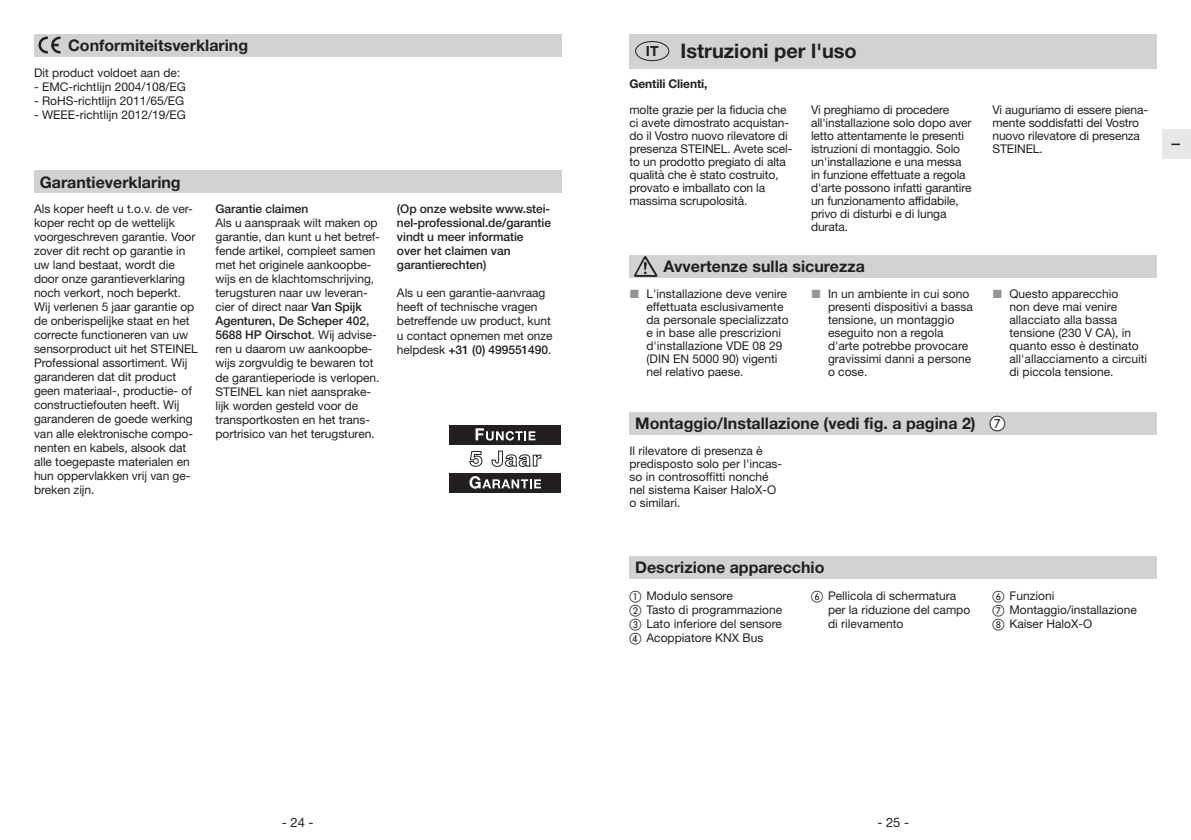
<style>
.page{position:relative;width:1191px;height:840px;background:#fff}
.page>*{position:absolute;margin:0;border:0;box-sizing:border-box;transform-origin:0 0}
.t1{font:700 20px "Helvetica Neue LT Pro";color:#231f20}
.t2{font:700 16px "Helvetica Neue LT Pro";color:#231f20}
.t3{font:16px "European Pi One";color:#231f20}
.t4{font:13px "Helvetica Neue LT Pro";color:#231f20}
.t5{font:12px/14px "Helvetica Neue LT Pro";letter-spacing:-.005em;color:#231f20}
.t6{font:500 12px/14px "Helvetica Neue LT Pro";letter-spacing:-.005em;color:#231f20}
.t7{font:700 12px "Helvetica Neue LT Pro";letter-spacing:-.01em;color:#231f20}
.s1{font-weight:500}
.s2{font-size:14px}
.s3{font-family:"European Pi Three";color:#939598}
.s4{font-family:"European Pi One"}
</style>
<div class="page">
<div style="left:34px;top:170px;width:527px;height:23px;background:#d1d2d4"></div>
<div style="left:34px;top:34px;width:527px;height:23px;background:#d1d2d4"></div>
<svg style="left:38px;top:36px;width:22px;height:17px"></svg>
<div style="left:1162px;top:129px;width:29px;height:29px;background:#e6e7e9"></div>
<div style="left:629px;top:556px;width:528px;height:22px;background:#d1d2d4"></div>
<div style="left:629px;top:412px;width:528px;height:22px;background:#d1d2d4"></div>
<div style="left:629px;top:34px;width:528px;height:34px;background:#d1d2d4"></div>
<div style="left:635px;top:41px;width:34px;height:20px;border:1px solid #231f20;border-radius:50%"></div>
<div style="left:629px;top:255px;width:528px;height:23px;background:#d1d2d4"></div>
<img style="left:634px;top:256px;width:24px;height:21px">
<div style="left:990px;top:416px;width:15px;height:14px;background:#fff;border-radius:50%"></div>
<div style="left:450px;top:472px;width:111px;height:20px;background:#231f20"></div>
<div style="left:450px;top:424px;width:111px;height:20px;background:#231f20"></div>
<svg style="left:469px;top:476px;width:72px;height:12px"></svg>
<svg style="left:475px;top:428px;width:60px;height:12px"></svg>
<svg style="left:469px;top:451px;width:13px;height:15px"></svg>
<svg style="left:491px;top:450px;width:50px;height:16px"></svg>
<h2 class="t2" style="left:68px;top:35px;width:182px">Conformiteitsverklaring</h2>
<p class="t5" style="left:34px;top:65px;width:148px">Dit product voldoet aan de:</p>
<p class="t5" style="left:34px;top:79px;width:153px">- EMC-richtlijn 2004/108/EG</p>
<p class="t5" style="left:34px;top:93px;width:152px">- RoHS-richtlijn 2011/65/EG</p>
<p class="t5" style="left:34px;top:107px;width:153px">- WEEE-richtlijn 2012/19/EG</p>
<h2 class="t2" style="left:40px;top:172px;width:143px">Garantieverklaring</h2>
<p class="t5" style="left:34px;top:201px;width:165px">Als koper heeft u t.o.v. de ver&shy;koper recht op de wettelijk voorgeschreven garantie. Voor zover dit recht op garantie in uw land bestaat, wordt die door onze garantieverklaring noch verkort, noch beperkt.<br>Wij verlenen 5 jaar garantie op de onberispelijke staat en het correcte functioneren van uw sensorproduct uit het STEINEL<br>Professional assortiment. Wij garanderen dat dit product geen materiaal-, productie- of constructiefouten heeft. Wij garanderen de goede werking van alle elektronische compo&shy;nenten en kabels, alsook dat alle toegepaste materialen en hun oppervlakken vrij van ge&shy;breken zijn.</p>
<p class="t6" style="left:215px;top:202px;width:94px">Garantie claimen</p>
<p class="t5" style="left:215px;top:215px;width:166px">Als u aanspraak wilt maken op garantie, dan kunt u het betref&shy;fende artikel, compleet samen met het originele aankoopbe&shy;wijs en de klachtomschrijving, terugsturen naar uw leveran&shy;cier of direct naar <span class="s1">Van Spijk<br>Agenturen, De Scheper 402,<br>5688 HP Oirschot</span>. Wij advise&shy;ren u daarom uw aankoopbe&shy;wijs zorgvuldig te bewaren tot de garantieperiode is verlopen.<br>STEINEL kan niet aansprake&shy;lijk worden gesteld voor de transportkosten en het trans&shy;portrisico van het terugsturen.</p>
<p class="t6" style="left:397px;top:202px;width:156px">(Op onze website www.stei&shy;nel-professional.de/garantie vindt u meer informatie<br>over het claimen van garantierechten)</p>
<p class="t5" style="left:397px;top:286px;width:157px">Als u een garantie-aanvraag heeft of technische vragen betreffende uw product, kunt u contact opnemen met onze helpdesk <span class="s1">+31 (0) 499551490</span>.</p>
<h1 class="t1" style="left:646px;top:38px;width:212px"><span class="s2">IT</span> Istruzioni per l'uso</h1>
<p class="t7" style="left:629px;top:76px;width:79px">Gentili Clienti,</p>
<p class="t5" style="left:629px;top:103px;width:164px;line-height:13px">molte grazie per la fiducia che ci avete dimostrato acquistan&shy;do il Vostro nuovo rilevatore di presenza STEINEL. Avete scel&shy;to un prodotto pregiato di alta qualità che è stato costruito, provato e imballato con la massima scrupolosità.</p>
<p class="t5" style="left:811px;top:103px;width:162px;line-height:13px">Vi preghiamo di procedere all'installazione solo dopo aver letto attentamente le presenti istruzioni di montaggio. Solo un'installazione e una messa in funzione effettuate a regola d'arte possono infatti garantire un funzionamento affidabile, privo di disturbi e di lunga durata.</p>
<p class="t5" style="left:992px;top:103px;width:157px;line-height:13px">Vi auguriamo di essere piena&shy;mente soddisfatti del Vostro nuovo rilevatore di presenza<br>STEINEL.</p>
<h2 class="t2" style="left:663px;top:256px;width:203px">Avvertenze sulla sicurezza</h2>
<p class="t5" style="left:646px;top:286px;width:143px;line-height:13px;text-indent:-17px"><span class="s3">L</span> L'installazione deve venire effettuata esclusivamente da personale specializzato e in base alle prescrizioni d'installazione VDE 08 29 (DIN EN 5000 90) vigenti nel relativo paese.</p>
<p class="t5" style="left:828px;top:286px;width:146px;line-height:13px;text-indent:-17px"><span class="s3">L</span> i n un ambiente in cui sono presenti dispositivi a bassa tensione, un montaggio eseguito non a regola d'arte potrebbe provocare gravissimi danni a persone o cose.</p>
<p class="t5" style="left:1009px;top:286px;width:139px;line-height:13px;text-indent:-17px"><span class="s3">L</span> questo apparecchio<br>non deve mai venire allacciato alla bassa tensione (230 V CA), in quanto esso è destinato all'allacciamento a circuiti di piccola tensione.</p>
<h2 class="t2" style="left:635px;top:413px;width:342px">Montaggio/Installazione (vedi fig. a pagina 2)</h2>
<p class="t5" style="left:629px;top:443px;width:154px;line-height:13px">Il rilevatore di presenza è predisposto solo per l'incas&shy;so in controsoffitti nonché nel sistema Kaiser HaloX-O o similari.</p>
<h2 class="t3" style="left:989px;top:415px;width:17px">g</h2>
<h2 class="t2" style="left:635px;top:557px;width:191px">Descrizione apparecchio</h2>
<p class="t5" style="left:629px;top:588px;width:154px"><span class="s4">a</span> Modulo sensore<br><span class="s4">b</span> Tasto di programmazione <span class="s4">c</span> Lato inferiore del sensore <span class="s4">d</span> Acoppiatore KNX Bus</p>
<p class="t5" style="left:828px;top:588px;width:144px;text-indent:-17px"><span class="s4">f</span> Pellicola di schermatura per la riduzione del campo di rilevamento</p>
<p class="t5" style="left:992px;top:588px;width:146px"><span class="s4">f</span> Funzioni<br><span class="s4">g</span> Montaggio/installazione <span class="s4">h</span> Kaiser HaloX-O</p>
<p class="t6" style="left:1168px;top:146px;width:5px;rotate:-90deg">I</p>
<p class="t4" style="left:282px;top:813px;width:33px">- 24 -</p>
<p class="t4" style="left:877px;top:813px;width:33px">- 25 -</p>
</div>
